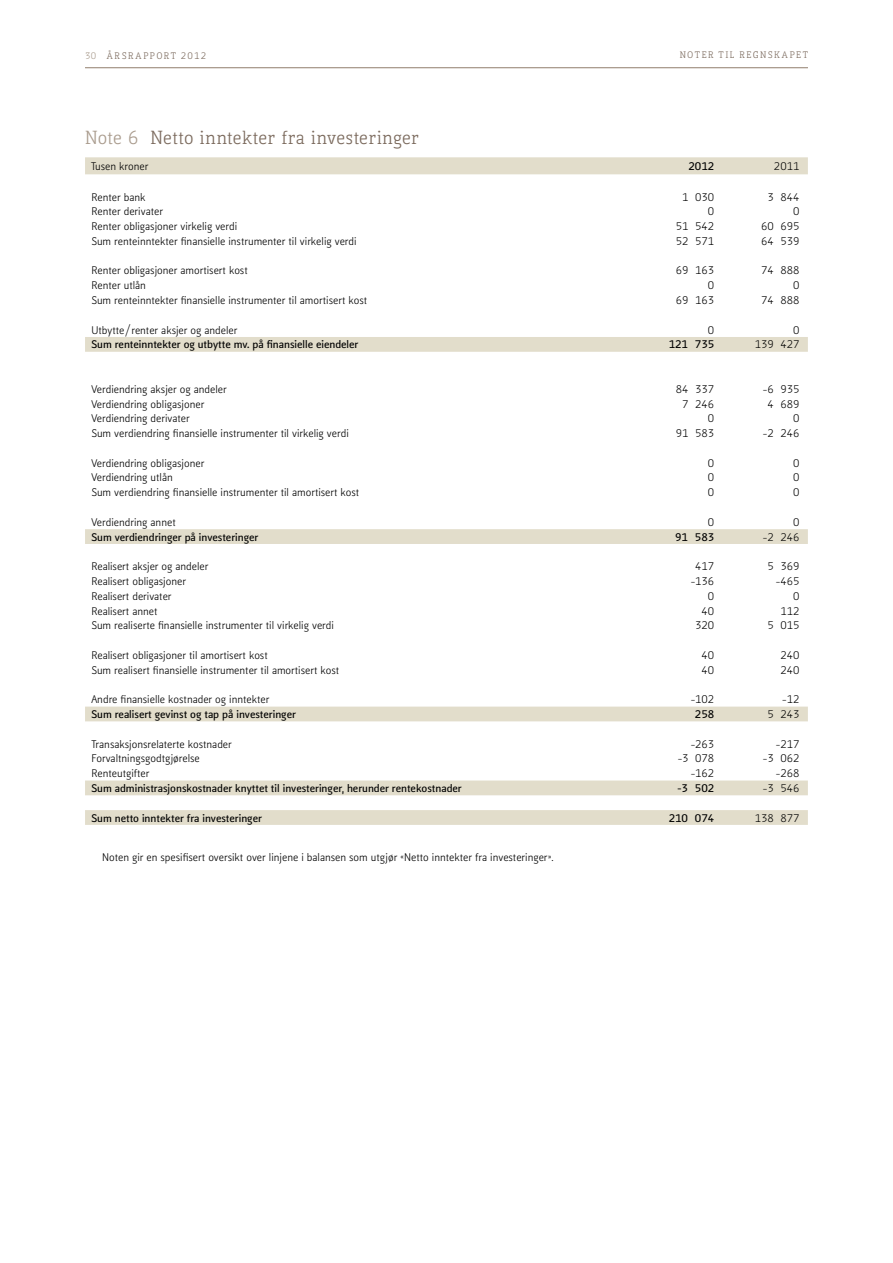
<style>
.page{position:relative;width:893px;height:1263px;background:#fff}
.page>*{position:absolute;margin:0;border:0;box-sizing:border-box;transform-origin:0 0}
.t1{font:18px "Kofi Pure Serif";letter-spacing:.025em;color:#7b6a5d}
.t2{font:10.5px "Kofi Pure Sans";color:#000}
.t3{font:700 10.5px "Kofi Pure Sans";color:#000}
.t4{font:9px "Kofi Pure Serif";letter-spacing:.175em;color:#7b6a5d}
.t5{font:9px "Kofi Pure Serif";letter-spacing:.155em;color:#7b6a5d}
.s1{color:#a99b8d}
</style>
<div class="page">
<hr style="left:85px;top:67px;width:723px;height:1px;background:#a99b8d">
<svg style="left:85px;top:157px;width:723px;height:668px"></svg>
<p class="t5" style="left:85px;top:50px;width:123px"><span class="s1">30</span> Årsrapport 2012</p>
<p class="t4" style="left:680px;top:49px;width:130px">noter til regnskapet</p>
<h1 class="t1" style="left:85px;top:126px;width:335px"><span class="s1">Note 6</span> Netto inntekter fra investeringer</h1>
<p class="t2" style="left:91px;top:159px;width:59px">Tusen kroner</p>
<p class="t3" style="left:688px;top:159px;width:27px">2012</p>
<p class="t2" style="left:774px;top:159px;width:27px">2011</p>
<p class="t2" style="left:91px;top:190px;width:56px">Renter bank</p>
<p class="t2" style="left:682px;top:190px;width:34px">1 030</p>
<p class="t2" style="left:767px;top:190px;width:34px">3 844</p>
<p class="t2" style="left:91px;top:205px;width:73px">Renter derivater</p>
<p class="t2" style="left:708px;top:205px;width:8px">0</p>
<p class="t2" style="left:793px;top:205px;width:8px">0</p>
<p class="t2" style="left:91px;top:220px;width:147px">Renter obligasjoner virkelig verdi</p>
<p class="t2" style="left:676px;top:220px;width:40px">51 542</p>
<p class="t2" style="left:761px;top:220px;width:40px">60 695</p>
<p class="t2" style="left:91px;top:234px;width:267px">Sum renteinntekter finansielle instrumenter til virkelig verdi</p>
<p class="t2" style="left:676px;top:234px;width:40px">52 571</p>
<p class="t2" style="left:761px;top:234px;width:40px">64 539</p>
<p class="t2" style="left:91px;top:264px;width:158px">Renter obligasjoner amortisert kost</p>
<p class="t2" style="left:676px;top:264px;width:40px">69 163</p>
<p class="t2" style="left:761px;top:264px;width:40px">74 888</p>
<p class="t2" style="left:91px;top:279px;width:56px">Renter utlån</p>
<p class="t2" style="left:708px;top:279px;width:8px">0</p>
<p class="t2" style="left:793px;top:279px;width:8px">0</p>
<p class="t2" style="left:91px;top:294px;width:277px">Sum renteinntekter finansielle instrumenter til amortisert kost</p>
<p class="t2" style="left:676px;top:294px;width:40px">69 163</p>
<p class="t2" style="left:761px;top:294px;width:40px">74 888</p>
<p class="t2" style="left:91px;top:323px;width:148px">Utbytte/renter aksjer og andeler</p>
<p class="t2" style="left:708px;top:323px;width:8px">0</p>
<p class="t2" style="left:793px;top:323px;width:8px">0</p>
<p class="t3" style="left:91px;top:337px;width:268px">Sum renteinntekter og utbytte mv. på finansielle eiendeler</p>
<p class="t3" style="left:669px;top:337px;width:47px">121 735</p>
<p class="t2" style="left:755px;top:338px;width:46px">139 427</p>
<p class="t2" style="left:91px;top:382px;width:137px">Verdiendring aksjer og andeler</p>
<p class="t2" style="left:676px;top:382px;width:40px">84 337</p>
<p class="t2" style="left:763px;top:382px;width:38px">-6 935</p>
<p class="t2" style="left:91px;top:397px;width:114px">Verdiendring obligasjoner</p>
<p class="t2" style="left:682px;top:397px;width:34px">7 246</p>
<p class="t2" style="left:767px;top:397px;width:34px">4 689</p>
<p class="t2" style="left:91px;top:412px;width:100px">Verdiendring derivater</p>
<p class="t2" style="left:708px;top:412px;width:8px">0</p>
<p class="t2" style="left:793px;top:412px;width:8px">0</p>
<p class="t2" style="left:91px;top:427px;width:259px">Sum verdiendring finansielle instrumenter til virkelig verdi</p>
<p class="t2" style="left:676px;top:427px;width:40px">91 583</p>
<p class="t2" style="left:763px;top:427px;width:38px">-2 246</p>
<p class="t2" style="left:91px;top:456px;width:114px">Verdiendring obligasjoner</p>
<p class="t2" style="left:708px;top:456px;width:8px">0</p>
<p class="t2" style="left:793px;top:456px;width:8px">0</p>
<p class="t2" style="left:91px;top:471px;width:83px">Verdiendring utlån</p>
<p class="t2" style="left:708px;top:471px;width:8px">0</p>
<p class="t2" style="left:793px;top:471px;width:8px">0</p>
<p class="t2" style="left:91px;top:486px;width:269px">Sum verdiendring finansielle instrumenter til amortisert kost</p>
<p class="t2" style="left:708px;top:486px;width:8px">0</p>
<p class="t2" style="left:793px;top:486px;width:8px">0</p>
<p class="t2" style="left:91px;top:515px;width:86px">Verdiendring annet</p>
<p class="t2" style="left:708px;top:515px;width:8px">0</p>
<p class="t2" style="left:793px;top:515px;width:8px">0</p>
<p class="t3" style="left:91px;top:529px;width:168px">Sum verdiendringer på investeringer</p>
<p class="t3" style="left:675px;top:529px;width:41px">91 583</p>
<p class="t2" style="left:763px;top:530px;width:38px">-2 246</p>
<p class="t2" style="left:91px;top:560px;width:119px">Realisert aksjer og andeler</p>
<p class="t2" style="left:695px;top:560px;width:21px">417</p>
<p class="t2" style="left:767px;top:560px;width:34px">5 369</p>
<p class="t2" style="left:91px;top:574px;width:96px">Realisert obligasjoner</p>
<p class="t2" style="left:691px;top:574px;width:25px">-136</p>
<p class="t2" style="left:776px;top:574px;width:25px">-465</p>
<p class="t2" style="left:91px;top:589px;width:82px">Realisert derivater</p>
<p class="t2" style="left:708px;top:589px;width:8px">0</p>
<p class="t2" style="left:793px;top:589px;width:8px">0</p>
<p class="t2" style="left:91px;top:604px;width:68px">Realisert annet</p>
<p class="t2" style="left:702px;top:604px;width:14px">40</p>
<p class="t2" style="left:780px;top:604px;width:21px">112</p>
<p class="t2" style="left:91px;top:619px;width:244px">Sum realiserte finansielle instrumenter til virkelig verdi</p>
<p class="t2" style="left:695px;top:619px;width:21px">320</p>
<p class="t2" style="left:767px;top:619px;width:34px">5 015</p>
<p class="t2" style="left:91px;top:648px;width:178px">Realisert obligasjoner til amortisert kost</p>
<p class="t2" style="left:702px;top:648px;width:14px">40</p>
<p class="t2" style="left:780px;top:648px;width:21px">240</p>
<p class="t2" style="left:91px;top:663px;width:249px">Sum realisert finansielle instrumenter til amortisert kost</p>
<p class="t2" style="left:702px;top:663px;width:14px">40</p>
<p class="t2" style="left:780px;top:663px;width:21px">240</p>
<p class="t2" style="left:91px;top:693px;width:180px">Andre finansielle kostnader og inntekter</p>
<p class="t2" style="left:691px;top:693px;width:25px">-102</p>
<p class="t2" style="left:782px;top:693px;width:19px">-12</p>
<p class="t3" style="left:91px;top:707px;width:206px">Sum realisert gevinst og tap på investeringer</p>
<p class="t3" style="left:695px;top:707px;width:21px">258</p>
<p class="t2" style="left:767px;top:707px;width:34px">5 243</p>
<p class="t2" style="left:91px;top:737px;width:142px">Transaksjonsrelaterte kostnader</p>
<p class="t2" style="left:691px;top:737px;width:25px">-263</p>
<p class="t2" style="left:776px;top:737px;width:25px">-217</p>
<p class="t2" style="left:91px;top:752px;width:110px">Forvaltningsgodtgjørelse</p>
<p class="t2" style="left:678px;top:752px;width:38px">-3 078</p>
<p class="t2" style="left:763px;top:752px;width:38px">-3 062</p>
<p class="t2" style="left:91px;top:767px;width:60px">Renteutgifter</p>
<p class="t2" style="left:691px;top:767px;width:25px">-162</p>
<p class="t2" style="left:776px;top:767px;width:25px">-268</p>
<p class="t3" style="left:91px;top:781px;width:372px">Sum administrasjonskostnader knyttet til investeringer, herunder rentekostnader</p>
<p class="t3" style="left:678px;top:781px;width:38px">-3 502</p>
<p class="t2" style="left:763px;top:781px;width:38px">-3 546</p>
<p class="t3" style="left:91px;top:810px;width:172px">Sum netto inntekter fra investeringer</p>
<p class="t3" style="left:669px;top:810px;width:47px">210 074</p>
<p class="t2" style="left:755px;top:811px;width:46px">138 877</p>
<p class="t2" style="left:102px;top:850px;width:453px">Noten gir en spesifisert oversikt over linjene i balansen som utgjør «Netto inntekter fra investeringer».</p>
</div>
